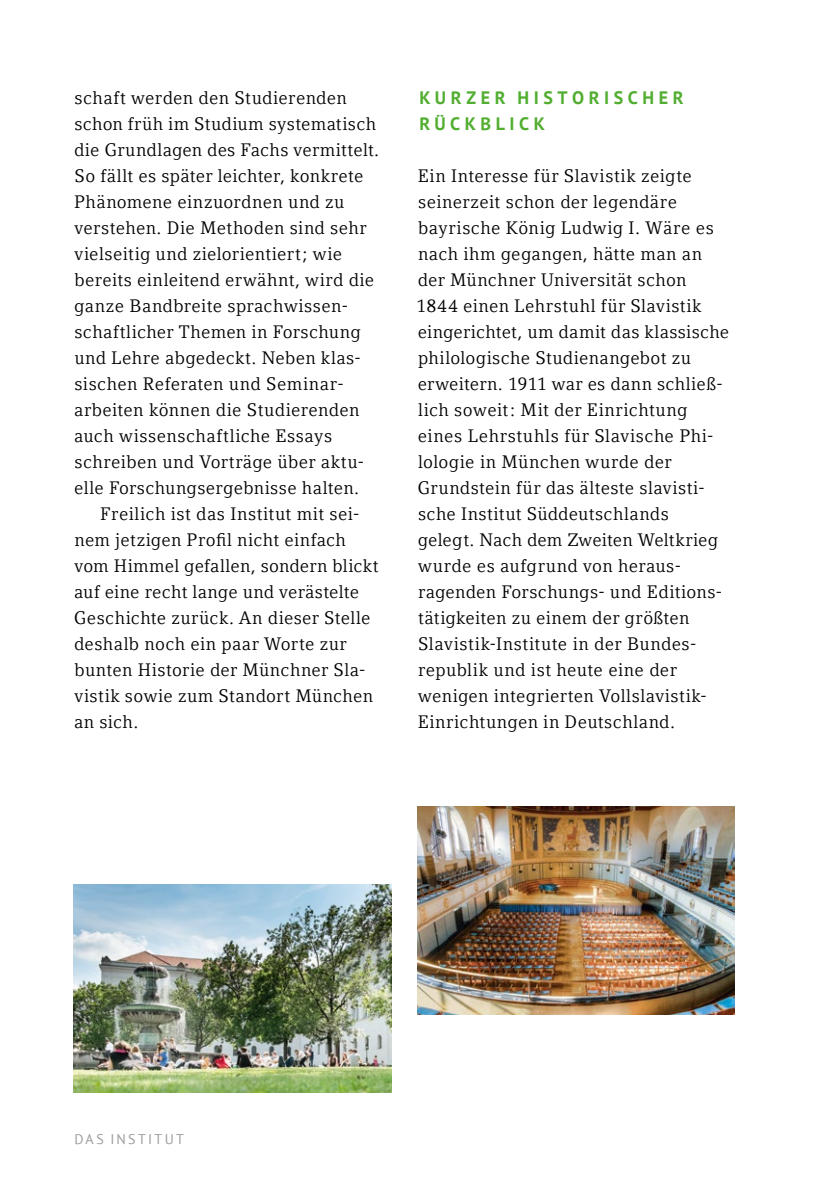
<style>
.page{position:relative;width:840px;height:1191px;background:#fff}
.page>*{position:absolute;margin:0;border:0;box-sizing:border-box;transform-origin:0 0}
.t1{font:18px/26px "Compatil Letter LT Com";letter-spacing:.02em;color:#000}
.t2{font:700 18px/26px "PT Sans";letter-spacing:.25em;color:#51ae30}
.t3{font:14px "PT Sans";letter-spacing:.155em;color:#9c9d9d}
</style>
<div class="page">
<img style="left:74px;top:884px;width:317px;height:208px">
<img style="left:417px;top:806px;width:317px;height:208px">
<p class="t1" style="left:74px;top:85px;width:306px">schaft werden den Studierenden schon früh im Studium systematisch die Grundlagen des Fachs vermittelt.<br>So fällt es später leichter, konkrete Phänomene einzuordnen und zu verstehen. Die Methoden sind sehr vielseitig und zielorientiert; wie bereits einleitend erwähnt, wird die ganze Bandbreite sprachwissen&shy;schaftlicher Themen in Forschung und Lehre abgedeckt. Neben klas&shy;sischen Referaten und Seminar&shy;arbeiten können die Studierenden auch wissenschaftliche Essays schreiben und Vorträge über aktu&shy;elle Forschungsergebnisse halten.</p>
<p class="t1" style="left:74px;top:501px;width:306px;text-indent:26px">Freilich ist das Institut mit sei&shy;nem jetzigen Profil nicht einfach vom Himmel gefallen, sondern blickt auf eine recht lange und verästelte<br>Geschichte zurück. An dieser Stelle deshalb noch ein paar Worte zur bunten Historie der Münchner Sla&shy;vistik sowie zum Standort München an sich.</p>
<p class="t2" style="left:419px;top:84px;width:265px">KURZER HISTORISCHER<br>RÜCKBLICK</p>
<p class="t1" style="left:416px;top:163px;width:314px">Ein Interesse für Slavistik zeigte seinerzeit schon der legendäre bayrische König Ludwig I. Wäre es nach ihm gegangen, hätte man an der Münchner Universität schon 1844 einen Lehrstuhl für Slavistik eingerichtet, um damit das klassische philologische Studienangebot zu erweitern. 1911 war es dann schließ&shy;lich soweit: Mit der Einrichtung eines Lehrstuhls für Slavische Phi&shy;lologie in München wurde der Grundstein für das älteste slavisti&shy;sche Institut Süddeutschlands<br>gelegt. Nach dem Zweiten Weltkrieg wurde es aufgrund von heraus&shy;ragenden Forschungs- und Editions&shy;tätigkeiten zu einem der größten Slavistik-Institute in der Bundes&shy;republik und ist heute eine der wenigen integrierten Vollslavistik-Einrichtungen in Deutschland.</p>
<p class="t3" style="left:74px;top:1130px;width:64px">DAS INSTIT</p>
<p class="t3" style="left:164px;top:1130px;width:18px">UT</p>
</div>
